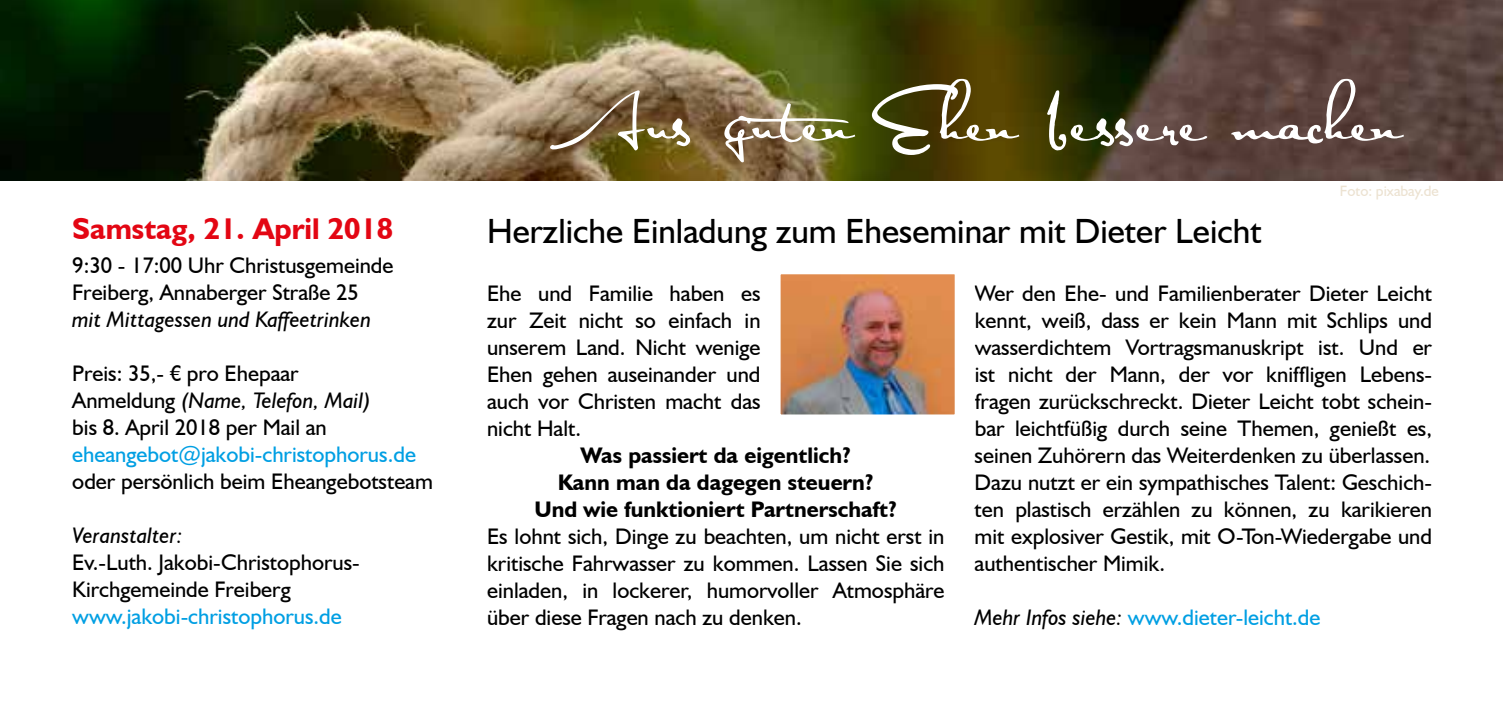
<style>
.page{position:relative;width:1503px;height:709px;background:#fff}
.page>*{position:absolute;margin:0;border:0;box-sizing:border-box;transform-origin:0 0}
.t1{font:60px "Satisfaction";color:#fff}
.t2{font:35px "Humanist 521 BT";color:#000}
.t3{font:700 30px "Humanist 521 BT";color:#e30613}
.t4{font:22.5px/27px "Humanist 521 BT";color:#000;text-align:justify}
.t5{font:22.5px "Humanist 521 BT";color:#009fe3}
.t6{font:700 22.5px/27px "Humanist 521 BT";color:#000;text-align:center}
.t7{font:italic 22.5px "Humanist 521 BT";color:#000}
.t8{font:15px "Humanist 521 BT";color:#ece2d1}
.s1{font-style:italic}
.s2{font-style:italic;color:#000}
</style>
<div class="page">
<img style="left:0;top:0;width:1502px;height:181px">
<img style="left:781px;top:275px;width:172px;height:138px">
<h1 class="t1" style="left:570px;top:83px;width:831px">Aus guten Ehen bessere machen</h1>
<p class="t8" style="left:1339px;top:181px;width:101px">Foto: pixabay.de</p>
<h3 class="t3" style="left:72px;top:210px;width:322px">Samstag, 21. April 2018</h3>
<h2 class="t2" style="left:487px;top:209px;width:776px">Herzliche Einladung zum Eheseminar mit Dieter Leicht</h2>
<p class="t4" style="left:72px;top:251px;width:323px">9:30 - 17:00 Uhr Christusgemeinde<br>Freiberg, Annaberger Straße 25</p>
<p class="t7" style="left:72px;top:306px;width:300px">mit Mittagessen und Kaffeetrinken</p>
<p class="t4" style="left:72px;top:359px;width:300px;text-align:left">Preis: 35,- € pro Ehepaar<br>Anmeldung <span class="s1">(Name, Telefon, Mail) </span>bis 8. April 2018 per Mail an</p>
<p class="t5" style="left:72px;top:440px;width:345px">eheangebot@jakobi-christophorus.de</p>
<p class="t4" style="left:72px;top:467px;width:362px">oder persönlich beim Eheangebotsteam</p>
<p class="t7" style="left:72px;top:522px;width:112px">Veranstalter:</p>
<p class="t4" style="left:72px;top:548px;width:289px">Ev.-Luth. Jakobi-Christophorus-<br>Kirchgemeinde Freiberg</p>
<p class="t5" style="left:72px;top:602px;width:271px">www.jakobi-christophorus.de</p>
<p class="t4" style="left:974px;top:279px;width:459px">Wer den Ehe- und Familienberater Dieter Leicht kennt, weiß, dass er kein Mann mit Schlips und wasserdichtem Vortragsmanuskript ist. Und er ist nicht der Mann, der vor kniffligen Lebens&shy;fragen zurückschreckt. Dieter Leicht tobt schein&shy;bar leichtfüßig durch seine Themen, genießt es, seinen Zuhörern das Weiterdenken zu überlassen.<br>Dazu nutzt er ein sympathisches Talent: Geschich&shy;ten plastisch erzählen zu können, zu karikieren mit explosiver Gestik, mit O-Ton-Wiedergabe und authentischer Mimik.</p>
<p class="t5" style="left:974px;top:603px;width:347px"><span class="s2">Mehr Infos siehe:</span> www.dieter-leicht.de</p>
<p class="t4" style="left:487px;top:279px;width:275px">Ehe und Familie haben es zur Zeit nicht so einfach in unserem Land. Nicht wenige Ehen gehen auseinander und auch vor Christen macht das nicht Halt.</p>
<p class="t6" style="left:534px;top:441px;width:364px">Was passiert da eigentlich?<br>Kann man da dagegen steuern?<br>Und wie funktioniert Partnerschaft?</p>
<p class="t4" style="left:487px;top:522px;width:459px">Es lohnt sich, Dinge zu beachten, um nicht erst in kritische Fahrwasser zu kommen. Lassen Sie sich einladen, in lockerer, humorvoller Atmosphäre über diese Fragen nach zu denken.</p>
</div>
